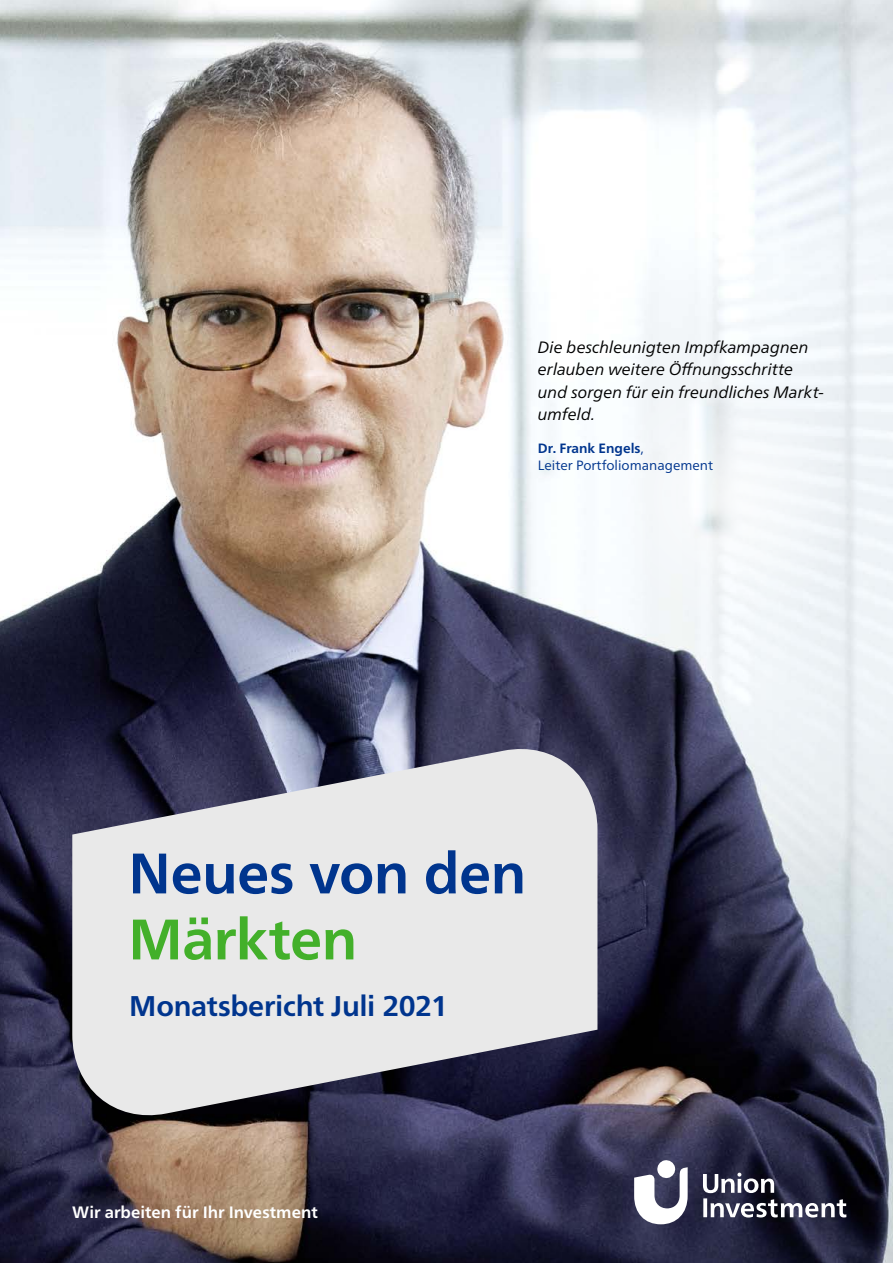
<style>
.page{position:relative;width:893px;height:1263px;background:#fff}
.page>*{position:absolute;margin:0;border:0;box-sizing:border-box;transform-origin:0 0}
.t1{font:57px "Frutiger Neuefuer UI Bold";letter-spacing:-.01em;color:#00358e}
.t2{font:57px "Frutiger Neuefuer UI Bold";letter-spacing:-.01em;color:#43b02a}
.t3{font:28.5px "Frutiger Neuefuer UI Bold";letter-spacing:-.01em;color:#00358e}
.t4{font:16.5px/22.5px "Frutiger Neuefuer UI Book It";color:#000}
.t5{font:16.5px "Frutiger Neuefuer UI Bold";color:#fff}
.t6{font:13.5px "Frutiger Neuefuer UI Book";color:#00358e}
.t7{font:13.5px "Frutiger Neuefuer UI Bold";color:#00358e}
.s1{font-family:"Frutiger Neuefuer UI Book"}
</style>
<div class="page">
<img style="left:0;top:0;width:893px;height:1263px">
<div style="left:572px;top:344px;width:311px;height:304px;background:#f3f7fa;border-radius:50%"></div>
<svg style="left:634px;top:1159px;width:212px;height:65px"></svg>
<svg style="left:72px;top:732px;width:525px;height:400px;background:#b8b7be"></svg>
<p class="t4" style="left:538px;top:336px;width:287px">Die beschleunigten Impfkampagnen erlauben weitere Öffnungsschritte und sorgen für ein freundliches Markt&shy;umfeld.</p>
<p class="t7" style="left:538px;top:441px;width:107px">Dr. Frank Engels<span class="s1">,</span></p>
<p class="t6" style="left:538px;top:457px;width:177px">Leiter Portfoliomanagement</p>
<h1 class="t1" style="left:128px;top:840px;width:400px">Neues von den</h1>
<h1 class="t2" style="left:128px;top:906px;width:231px">Märkten</h1>
<h2 class="t3" style="left:129px;top:989px;width:320px">Monatsbericht Juli 2021</h2>
<p class="t5" style="left:72px;top:1203px;width:247px">Wir arbeiten für Ihr Investment</p>
</div>
